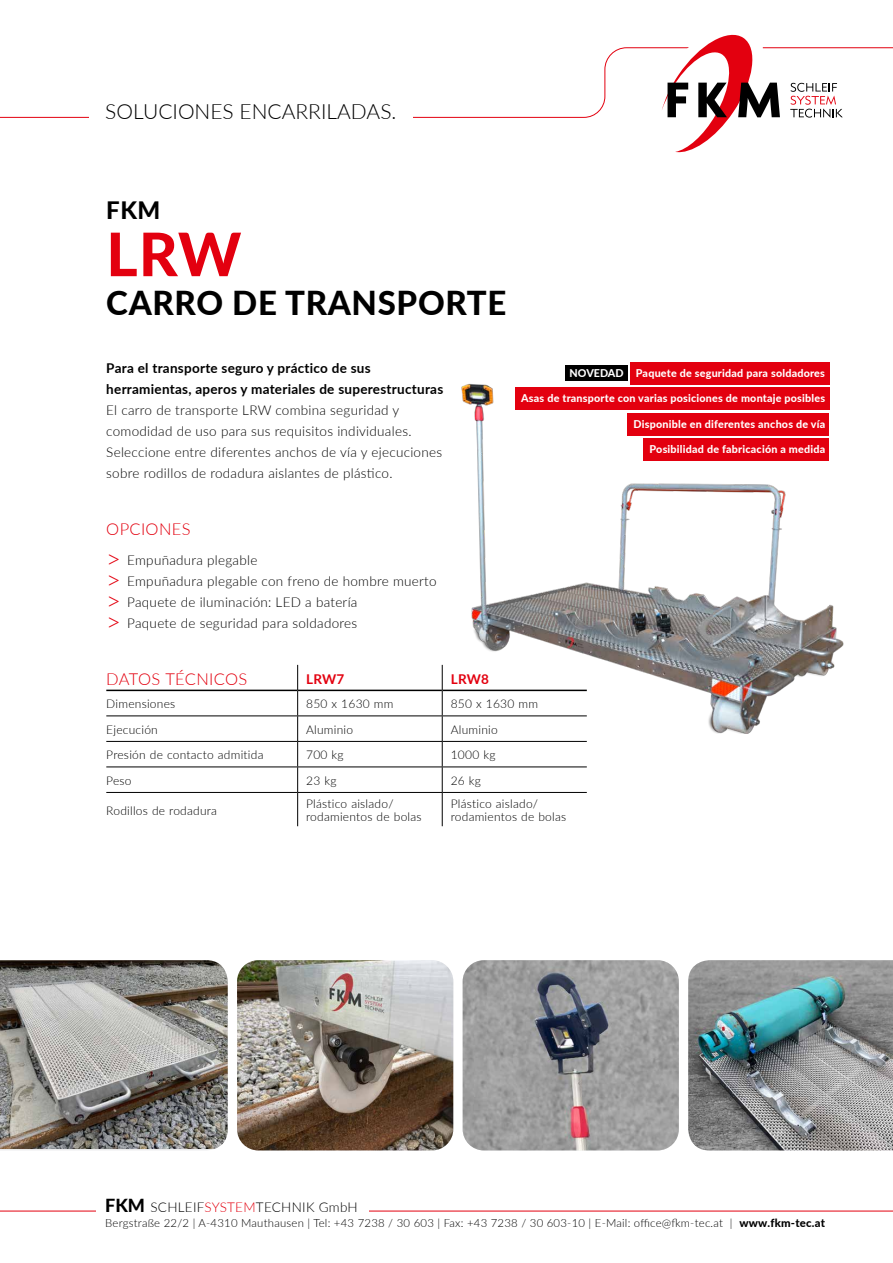
<style>
.page{position:relative;width:893px;height:1263px;background:#fff}
.page>*{position:absolute;margin:0;border:0;box-sizing:border-box;transform-origin:0 0}
.t1{font:800 60px "Lato";color:#e3000f}
.t2{font:800 33px "Lato";letter-spacing:.02em;color:#000}
.t3{font:800 24px "Lato";color:#000}
.t4{font:300 21px "Lato";color:#000}
.t5{font:300 16.5px "Lato";letter-spacing:.02em;color:#e3000f}
.t6{font:300 13.5px/21px "Lato";letter-spacing:.02em;color:#000}
.t7{font:700 13.5px "Lato";letter-spacing:.02em;color:#000}
.t8{font:700 13.5px "Lato";letter-spacing:.02em;color:#e3000f}
.t9{font:300 12px/13.5px "Lato";letter-spacing:.02em;color:#000}
.t10{font:300 11.25px "Lato";letter-spacing:.02em;color:#000}
.t11{font:800 10.8px "Lato";letter-spacing:.02em;color:#fff}
.t12{font:800 10.8px "Lato";color:#fff}
.s1{font-size:25.5px;color:#e3000f}
.s2{font-weight:800;font-size:18px}
.s3{color:#e3000f}
.s4{font-weight:800}
</style>
<div class="page">
<hr style="left:0;top:1211px;width:893px;height:1px;background:#e3000f">
<svg style="left:0;top:47px;width:893px;height:71px"></svg>
<svg style="left:790px;top:83px;width:53px;height:35px"></svg>
<svg style="left:647px;top:34px;width:133px;height:119px"></svg>
<div style="left:89px;top:102px;width:323px;height:34px;background:#fff"></div>
<div style="left:97px;top:1194px;width:272px;height:25px;background:#fff"></div>
<img style="left:377px;top:362px;width:467px;height:372px">
<div style="left:630px;top:362px;width:199px;height:22px;background:#e3000f"></div>
<div style="left:566px;top:365px;width:62px;height:16px;background:#000"></div>
<img style="left:688px;top:960px;width:205px;height:190px">
<img style="left:463px;top:960px;width:216px;height:190px">
<img style="left:237px;top:960px;width:216px;height:190px">
<img style="left:0;top:960px;width:228px;height:189px">
<div style="left:515px;top:388px;width:314px;height:22px;background:#e3000f"></div>
<div style="left:628px;top:413px;width:201px;height:22px;background:#e3000f"></div>
<div style="left:644px;top:439px;width:185px;height:22px;background:#e3000f"></div>
<hr style="left:106px;top:690px;width:191px;height:1px;background:#000">
<hr style="left:298px;top:690px;width:144px;height:1px;background:#000">
<hr style="left:443px;top:690px;width:144px;height:1px;background:#000">
<hr style="left:106px;top:715px;width:192px;height:1px;background:#000">
<hr style="left:298px;top:715px;width:144px;height:1px;background:#000">
<hr style="left:442px;top:715px;width:145px;height:1px;background:#000">
<hr style="left:106px;top:741px;width:192px;height:1px;background:#000">
<hr style="left:298px;top:741px;width:144px;height:1px;background:#000">
<hr style="left:442px;top:741px;width:145px;height:1px;background:#000">
<hr style="left:106px;top:766px;width:192px;height:1px;background:#000">
<hr style="left:298px;top:766px;width:144px;height:1px;background:#000">
<svg style="left:297px;top:665px;width:1px;height:127px"></svg>
<hr style="left:442px;top:766px;width:145px;height:1px;background:#000">
<hr style="left:106px;top:792px;width:192px;height:1px;background:#000">
<hr style="left:298px;top:792px;width:144px;height:1px;background:#000">
<hr style="left:297px;top:793px;width:1px;height:33px;background:#000">
<hr style="left:442px;top:792px;width:145px;height:1px;background:#000">
<hr style="left:442px;top:793px;width:1px;height:33px;background:#000">
<svg style="left:442px;top:665px;width:1px;height:127px"></svg>
<h3 class="t4" style="left:105px;top:96px;width:293px">SOLUCIONES ENCARRILADAS.</h3>
<h3 class="t3" style="left:106px;top:193px;width:56px">FKM</h3>
<h1 class="t1" style="left:106px;top:210px;width:137px">LRW</h1>
<h2 class="t2" style="left:106px;top:279px;width:402px">CARRO DE TRANSPORTE</h2>
<p class="t7" style="left:106px;top:358px;width:266px">Para el transporte seguro y práctico de sus</p>
<p class="t12" style="left:570px;top:365px;width:56px">NOVEDAD</p>
<p class="t7" style="left:106px;top:379px;width:338px">herramientas, aperos y materiales de superestructuras</p>
<p class="t6" style="left:106px;top:399px;width:337px">El carro de transporte LRW combina seguridad y comodidad de uso para sus requisitos individuales.<br>Seleccione entre diferentes anchos de vía y ejecuciones sobre rodillos de rodadura aislantes de plástico.</p>
<p class="t11" style="left:636px;top:365px;width:191px">Paquete de seguridad para soldadores</p>
<p class="t11" style="left:521px;top:390px;width:305px">Asas de transporte con varias posiciones de montaje posibles</p>
<p class="t11" style="left:633px;top:416px;width:193px">Disponible en diferentes anchos de vía</p>
<p class="t11" style="left:650px;top:441px;width:177px">Posibilidad de fabricación a medida</p>
<p class="t5" style="left:106px;top:517px;width:86px">OPCIONES</p>
<p class="t6" style="left:106px;top:549px;width:332px"><span class="s1">&gt;</span> Empuñadura plegable<br><span class="s1">&gt;</span> Empuñadura plegable con freno de hombre muerto <span class="s1">&gt;</span> Paquete de iluminación: LED a batería<br><span class="s1">&gt;</span> Paquete de seguridad para soldadores</p>
<p class="t5" style="left:106px;top:667px;width:143px">DATOS TÉCNICOS</p>
<p class="t8" style="left:306px;top:669px;width:40px">LRW7</p>
<p class="t8" style="left:451px;top:669px;width:40px">LRW8</p>
<p class="t9" style="left:106px;top:697px;width:70px">Dimensiones</p>
<p class="t9" style="left:306px;top:697px;width:89px">850 x 1630 mm</p>
<p class="t9" style="left:451px;top:697px;width:89px">850 x 1630 mm</p>
<p class="t9" style="left:106px;top:722px;width:53px">Ejecución</p>
<p class="t9" style="left:306px;top:722px;width:49px">Aluminio</p>
<p class="t9" style="left:451px;top:722px;width:49px">Aluminio</p>
<p class="t9" style="left:106px;top:748px;width:159px">Presión de contacto admitida</p>
<p class="t9" style="left:306px;top:748px;width:39px">700 kg</p>
<p class="t9" style="left:451px;top:748px;width:46px">1000 kg</p>
<p class="t9" style="left:106px;top:773px;width:27px">Peso</p>
<p class="t9" style="left:306px;top:773px;width:32px">23 kg</p>
<p class="t9" style="left:451px;top:773px;width:32px">26 kg</p>
<p class="t9" style="left:106px;top:803px;width:112px">Rodillos de rodadura</p>
<p class="t9" style="left:306px;top:796px;width:117px">Plástico aislado/ rodamientos de bolas</p>
<p class="t9" style="left:451px;top:796px;width:117px">Plástico aislado/ rodamientos de bolas</p>
<p class="t6" style="left:105px;top:1196px;width:254px"><span class="s2">FKM</span> SCHLEIF<span class="s3">SYSTEM</span>TECHNIK GmbH</p>
<p class="t10" style="left:105px;top:1215px;width:721px">Bergstraße 22/2 | A-4310 Mauthausen | Tel: +43 7238 / 30 603 | Fax: +43 7238 / 30 603-10 | E-Mail: office@fkm-tec.at | <span class="s4">www.fkm-tec.at</span></p>
</div>
